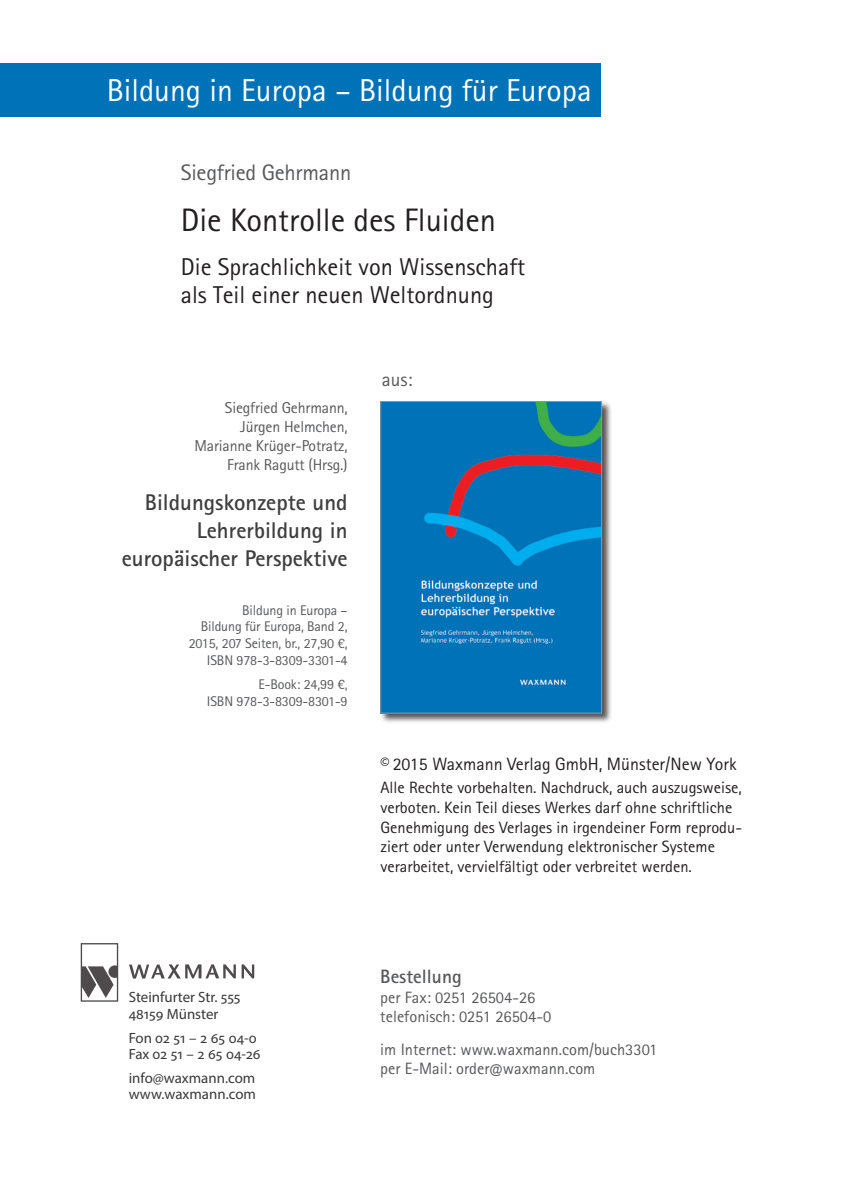
<style>
.page{position:relative;width:844px;height:1191px;background:#fff}
.page>*{position:absolute;margin:0;border:0;box-sizing:border-box;transform-origin:0 0}
.t1{font:32.55px "Rotis Sans Serif Pro";color:#231f20}
.t2{font:31.68px "Rotis Sans Serif Pro";color:#fff}
.t3{font:24.32px/28.3px "Rotis Sans Serif Pro";color:#231f20}
.t4{font:700 22.75px/28px "Rotis Sans Serif Pro";color:#3e3e3f;text-align:right}
.t5{font:22.4px "Rotis Sans Serif Pro";letter-spacing:-.01em;color:#57585a}
.t6{font:700 19.43px "Rotis Sans Serif Pro";color:#57585a}
.t7{font:19.43px "Rotis Sans Serif Pro";color:#57585a}
.t8{font:17.85px "Rotis Sans Serif Pro";color:#231f20}
.t9{font:16.45px/19.6px "Rotis Sans Serif Pro";color:#231f20}
.t10{font:16.45px/19.6px "Rotis Sans Serif Pro";color:#57585a}
.t11{font:15.75px/18.9px "Rotis Sans Serif Pro";letter-spacing:-.01em;color:#57585a;text-align:right}
.t12{font:14.88px/16.4px "Myriad Pro";color:#383839}
.t13{font:14px/16.8px "Rotis Sans Serif Pro";letter-spacing:-.01em;color:#57585a;text-align:right}
</style>
<div class="page">
<div style="left:380px;top:400px;width:231px;height:324px;background:#231f20;opacity:.75"></div>
<img style="left:382px;top:403px;width:217px;height:308px">
<div style="left:380px;top:401px;width:221px;height:312px;border:1px solid #939598"></div>
<div style="left:81px;top:943px;width:37px;height:58px;border:1px solid #231f20"></div>
<svg style="left:81px;top:965px;width:36px;height:33px"></svg>
<svg style="left:129px;top:964px;width:125px;height:14px"></svg>
<div style="left:0;top:63px;width:600px;height:53px;background:#0072b8"></div>
<h2 class="t2" style="left:107px;top:71px;width:486px">Bildung in Europa – Bildung für Europa</h2>
<h3 class="t5" style="left:181px;top:159px;width:172px">Siegfried Gehrmann</h3>
<h1 class="t1" style="left:181px;top:201px;width:317px">Die Kontrolle des Fluiden</h1>
<h3 class="t3" style="left:181px;top:252px;width:346px">Die Sprachlichkeit von Wissenschaft als Teil einer neuen Weltordnung</h3>
<p class="t11" style="left:194px;top:398px;width:154px">Siegfried Gehrmann,<br>Jürgen Helmchen,<br>Marianne Krüger-Potratz,<br>Frank Ragutt (Hrsg.)</p>
<h3 class="t4" style="left:122px;top:488px;width:227px">Bildungskonzepte und<br>Lehrerbildung in europäischer Perspektive</h3>
<p class="t13" style="left:189px;top:601px;width:160px">Bildung in Europa –<br>Bildung für Europa, Band 2,<br>2015, 207 Seiten, br., 27,90 €,<br>ISBN 978-3-8309-3301-4</p>
<p class="t13" style="left:207px;top:676px;width:142px">E-Book: 24,99 €,<br>ISBN 978-3-8309-8301-9</p>
<p class="t7" style="left:381px;top:367px;width:32px">aus:</p>
<p class="t8" style="left:380px;top:754px;width:357px">© 2015 Waxmann Verlag GmbH, Münster/New York</p>
<p class="t9" style="left:380px;top:778px;width:363px">Alle Rechte vorbehalten. Nachdruck, auch auszugsweise, verboten. Kein Teil dieses Werkes darf ohne schriftliche Genehmigung des Verlages in irgendeiner Form reprodu&shy;ziert oder unter Verwendung elektronischer Systeme verarbeitet, vervielfältigt oder verbreitet werden.</p>
<p class="t12" style="left:129px;top:989px;width:113px">Steinfurter Str. 555<br>48159 Münster</p>
<p class="t12" style="left:129px;top:1029px;width:133px">Fon 02 51 – 2 65 04-0<br>Fax 02 51 – 2 65 04-26</p>
<p class="t12" style="left:129px;top:1069px;width:129px">info@waxmann.com www.waxmann.com</p>
<p class="t6" style="left:380px;top:964px;width:83px">Bestellung</p>
<p class="t10" style="left:380px;top:987px;width:172px">per Fax: 0251 26504-26 telefonisch: 0251 26504-0</p>
<p class="t10" style="left:380px;top:1039px;width:278px">im Internet: www.waxmann.com/buch3301 per E-Mail: order@waxmann.com</p>
</div>
